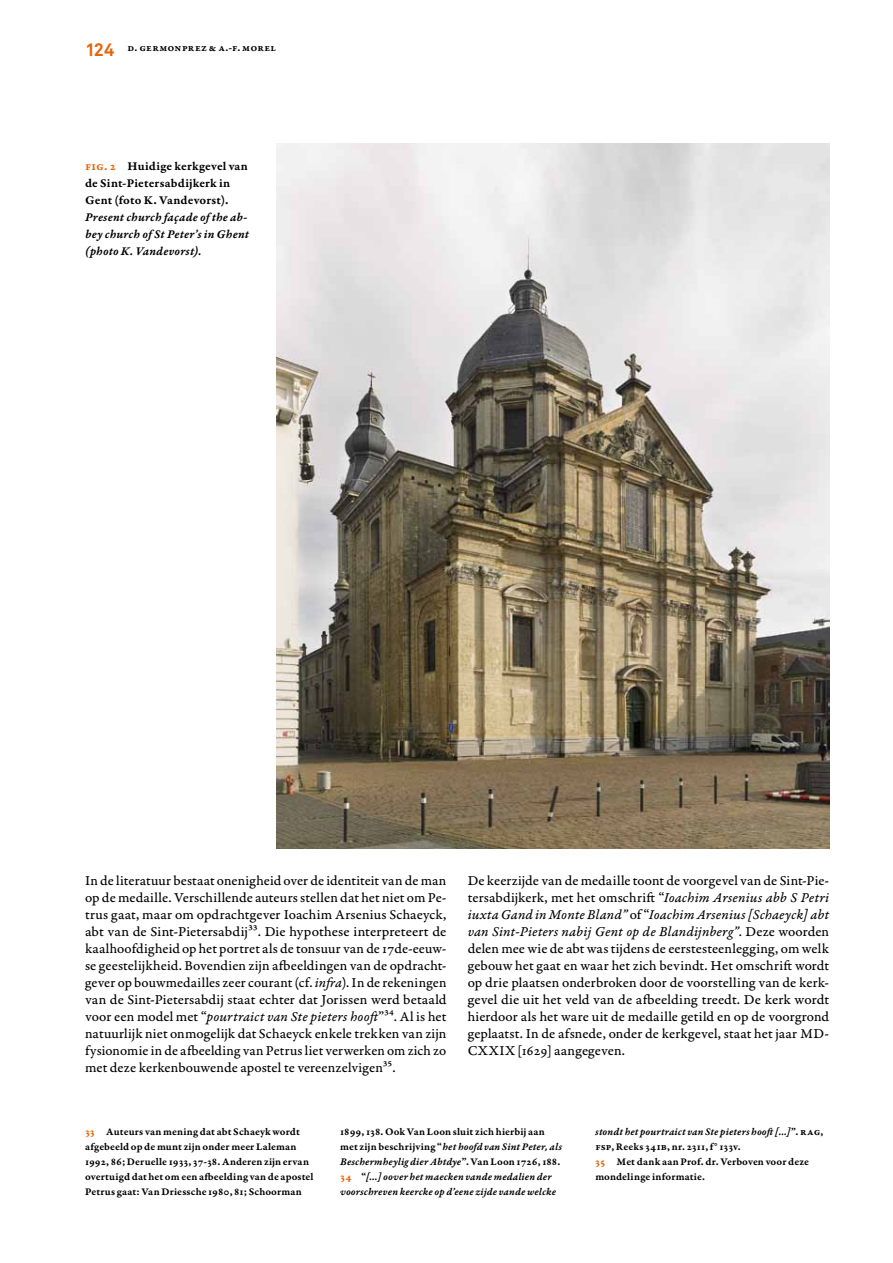
<style>
.page{position:relative;width:893px;height:1263px;background:#fff}
.page>*{position:absolute;margin:0;border:0;box-sizing:border-box;transform-origin:0 0}
.t1{font:14.4px/17px "Garamond Premr Pro Capt";letter-spacing:.005em;color:#000;text-align:justify}
.t2{font:14.4px/17px "Garamond Premr Pro It Capt";letter-spacing:.01em;color:#000}
.t3{font:12.6px/17px "Garamond Premr Pro Smbd It Capt";letter-spacing:.015em;color:#000}
.t4{font:12.6px/17px "Garamond Premr Pro Smbd Capt";letter-spacing:.015em;color:#000}
.t5{font:10.8px/14.9px "Garamond Premr Pro Smbd Capt";letter-spacing:.01em;color:#000}
.t6{font:10.8px/14.9px "Garamond Premr Pro Smbd It Capt";letter-spacing:.01em;color:#000}
.s1{font-family:"Akkurat Std";font-weight:700;font-size:18px;color:#e2650c}
.s2{color:#e2650c}
.s3{font-family:"Garamond Premr Pro It Capt"}
.s4{font-family:"Garamond Premr Pro Capt"}
.s5{font-family:"Garamond Premr Pro Bd Capt";color:#e2650c}
.s6{font-family:"Garamond Premr Pro Smbd Capt"}
</style>
<div class="page">
<img style="left:276px;top:143px;width:553px;height:705px">
<p class="t5" style="left:85px;top:40px;width:193px"><span class="s1">124</span> D. Germonprez &amp; A.-F. Morel</p>
<p class="t4" style="left:85px;top:158px;width:165px"><span class="s2">Fig. 2</span> Huidige kerkgevel van de Sint-Pietersabdijkerk in<br>Gent (foto K. Vandevorst).</p>
<p class="t3" style="left:85px;top:209px;width:166px">Present church façade of the ab&shy;bey church of St Peter’s in Ghent (photo K. Vandevorst).</p>
<p class="t1" style="left:85px;top:872px;width:363px">In de literatuur bestaat onenigheid over de identiteit van de man op de medaille. Verschillende auteurs stellen dat het niet om Pe&shy;trus gaat, maar om opdrachtgever Ioachim Arsenius Schaeyck, abt van de Sint-Pietersabdij33. Die hypothese interpreteert de kaalhoofdigheid op het portret als de tonsuur van de 17de-eeuw&shy;se geestelijkheid. Bovendien zijn afbeeldingen van de opdracht&shy;gever op bouwmedailles zeer courant (cf. <span class="s3">infra</span>). In de rekeningen van de Sint-Pietersabdij staat echter dat Jorissen werd betaald</p>
<p class="t2" style="left:85px;top:1008px;width:363px"><span class="s4">voor een model met “</span>pourtraict van Ste pieters hooft<span class="s4">”34. Al is het</span></p>
<p class="t1" style="left:85px;top:1025px;width:363px">natuurlijk niet onmogelijk dat Schaeyck enkele trekken van zijn fysionomie in de afbeelding van Petrus liet verwerken om zich zo met deze kerkenbouwende apostel te vereenzelvigen35.</p>
<p class="t1" style="left:468px;top:872px;width:363px">De keerzijde van de medaille toont de voorgevel van de Sint-Pie&shy;tersabdijkerk, met het omschrift “<span class="s3">Ioachim Arsenius abb S Petri</span></p>
<p class="t2" style="left:468px;top:906px;width:363px">iuxta Gand in Monte Bland” <span class="s4">of “</span>Ioachim Arsenius [Schaeyck] abt van Sint-Pieters nabij Gent op de Blandijnberg”<span class="s4">. Deze woorden</span></p>
<p class="t1" style="left:468px;top:940px;width:363px">delen mee wie de abt was tijdens de eerstesteenlegging, om welk gebouw het gaat en waar het zich bevindt. Het omschrift wordt op drie plaatsen onderbroken door de voorstelling van de kerk&shy;gevel die uit het veld van de afbeelding treedt. De kerk wordt hierdoor als het ware uit de medaille getild en op de voorgrond geplaatst. In de afsnede, onder de kerkgevel, staat het jaar MD-CXXIX [1629] aangegeven.</p>
<p class="t5" style="left:85px;top:1125px;width:230px"><span class="s5">33</span> Auteurs van mening dat abt Schaeyk wordt afgebeeld op de munt zijn onder meer Laleman 1992, 86; Deruelle 1933, 37-38. Anderen zijn ervan overtuigd dat het om een afbeelding van de apostel Petrus gaat: Van Driessche 1980, 81; Schoorman</p>
<p class="t5" style="left:340px;top:1125px;width:206px">1899, 138. Ook Van Loon sluit zich hierbij aan</p>
<p class="t6" style="left:340px;top:1140px;width:223px"><span class="s6">met zijn beschrijving “</span>het hoofd van Sint Peter, als Beschermheylig dier Abtdye<span class="s6">”. Van Loon 1726, 188.<br></span><span class="s5">34</span> <span class="s6">“</span>[…] oover het maecken vande medalien der voorschreven keercke op d’eene zijde vande welcke</p>
<p class="t6" style="left:595px;top:1125px;width:230px">stondt het pourtraict van Ste pieters hooft […]<span class="s6">”. RAG,</span></p>
<p class="t5" style="left:595px;top:1140px;width:215px">FSP, Reeks 34IB, nr. 2311, f° 133v.<br><span class="s5">35</span> Met dank aan Prof. dr. Verboven voor deze mondelinge informatie.</p>
</div>
